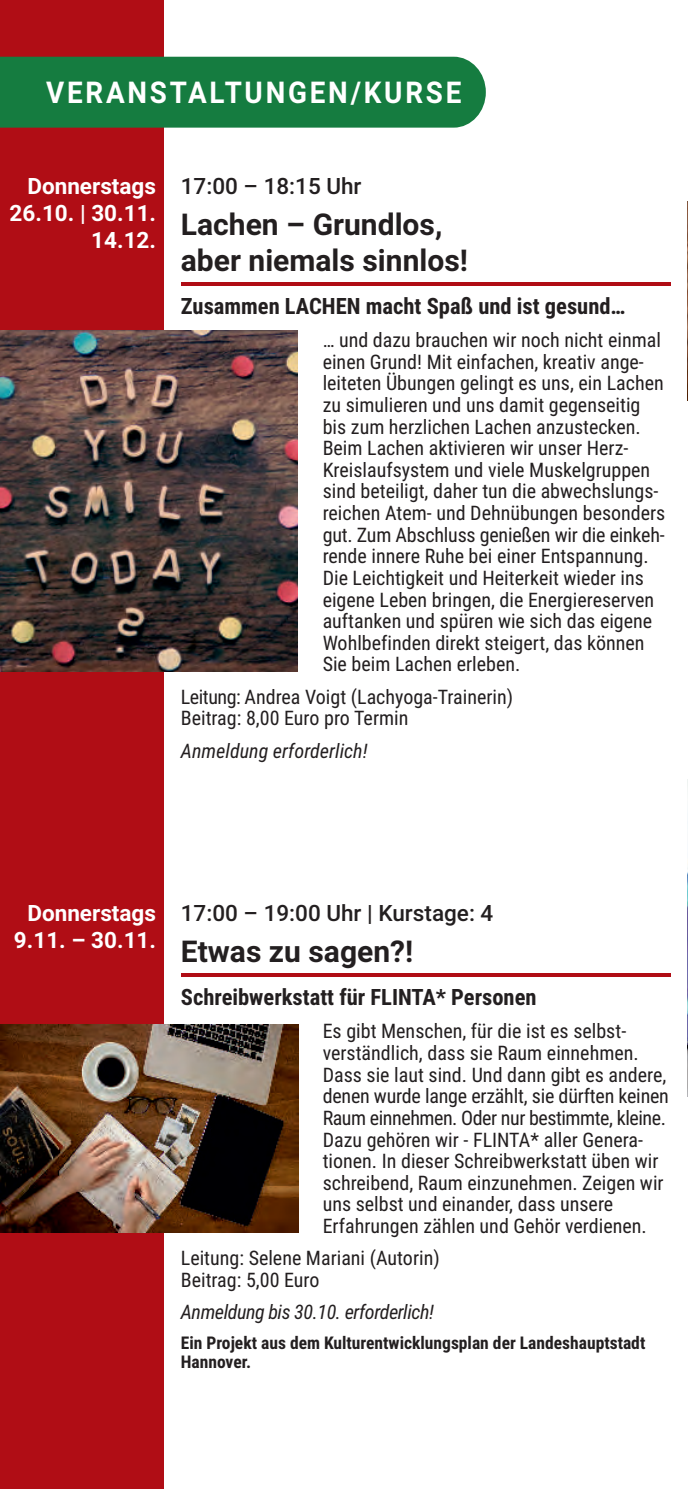
<style>
.page{position:relative;width:688px;height:1489px;background:#fff}
.page>*{position:absolute;margin:0;border:0;box-sizing:border-box;transform-origin:0 0}
.t1{font:700 30px/36px "Roboto";color:#231f20}
.t2{font:700 30px "Roboto";letter-spacing:.1em;color:#fff;scale:.93 1}
.t3{font:700 22.5px "Roboto Condensed";color:#231f20}
.t4{font:700 22.5px/27px "Roboto";color:#fff;text-align:center}
.t5{font:500 22.5px "Roboto";color:#231f20}
.t6{font:20px/21.5px "Roboto Condensed";color:#231f20}
.t7{font:italic 20px "Roboto Condensed";letter-spacing:-.02em;color:#231f20}
.t8{font:italic 20px "Roboto Condensed";color:#231f20}
.t9{font:700 17.5px/19px "Roboto Condensed";color:#231f20}
</style>
<div class="page">
<hr style="left:687px;top:0;width:1px;height:1488px;background:#b00d15">
<div style="left:0;top:0;width:163px;height:1488px;background:#b00d15"></div>
<img style="left:687px;top:779px;width:1px;height:317px">
<img style="left:687px;top:201px;width:1px;height:199px">
<img style="left:0;top:1024px;width:298px;height:208px">
<hr style="left:181px;top:973px;width:489px;height:3px;background:#b00d15">
<img style="left:0;top:330px;width:298px;height:341px">
<hr style="left:181px;top:282px;width:489px;height:3px;background:#b00d15">
<div style="left:0;top:57px;width:485px;height:71px;background:#157c40"></div>
<h1 class="t2" style="left:46px;top:80px;width:448px">VERANSTALTUNGEN/KURSE</h1>
<p class="t4" style="left:10px;top:175px;width:148px;text-align:right">Donnerstags<br>26.10. | 30.11.<br>14.12.</p>
<p class="t5" style="left:181px;top:177px;width:182px">17:00 – 18:15 Uhr</p>
<h1 class="t1" style="left:181px;top:209px;width:288px">Lachen – Grundlos, aber niemals sinnlos!</h1>
<p class="t3" style="left:181px;top:297px;width:446px">Zusammen LACHEN macht Spaß und ist gesund…</p>
<p class="t6" style="left:322px;top:331px;width:344px">… und dazu brauchen wir noch nicht einmal einen Grund! Mit einfachen, kreativ ange&shy;leiteten Übungen gelingt es uns, ein Lachen zu simulieren und uns damit gegenseitig bis zum herzlichen Lachen anzustecken.<br>Beim Lachen aktivieren wir unser Herz-Kreislaufsystem und viele Muskelgruppen sind beteiligt, daher tun die abwechslungs&shy;reichen Atem- und Dehnübungen besonders gut. Zum Abschluss genießen wir die einkeh&shy;rende innere Ruhe bei einer Entspannung.<br>Die Leichtigkeit und Heiterkeit wieder ins eigene Leben bringen, die Energiereserven auftanken und spüren wie sich das eigene Wohlbefinden direkt steigert, das können Sie beim Lachen erleben.</p>
<p class="t6" style="left:181px;top:688px;width:334px">Leitung: Andrea Voigt (Lachyoga-Trainerin)<br>Beitrag: 8,00 Euro pro Termin</p>
<p class="t8" style="left:181px;top:742px;width:188px">Anmeldung erforderlich!</p>
<p class="t4" style="left:14px;top:902px;width:144px">Donnerstags<br>9.11. – 30.11.</p>
<p class="t5" style="left:181px;top:904px;width:314px">17:00 – 19:00 Uhr | Kurstage: 4</p>
<h1 class="t1" style="left:181px;top:936px;width:234px">Etwas zu sagen?!</h1>
<p class="t3" style="left:181px;top:988px;width:357px">Schreibwerkstatt für FLINTA* Personen</p>
<p class="t6" style="left:322px;top:1022px;width:347px">Es gibt Menschen, für die ist es selbst&shy;verständlich, dass sie Raum einnehmen.<br>Dass sie laut sind. Und dann gibt es andere, denen wurde lange erzählt, sie dürften keinen Raum einnehmen. Oder nur bestimmte, kleine.<br>Dazu gehören wir - FLINTA* aller Genera&shy;tionen. In dieser Schreibwerkstatt üben wir schreibend, Raum einzunehmen. Zeigen wir uns selbst und einander, dass unsere Erfahrungen zählen und Gehör verdienen.</p>
<p class="t6" style="left:181px;top:1249px;width:260px">Leitung: Selene Mariani (Autorin)<br>Beitrag: 5,00 Euro</p>
<p class="t7" style="left:181px;top:1304px;width:254px">Anmeldung bis 30.10. erforderlich!</p>
<p class="t9" style="left:181px;top:1334px;width:466px">Ein Projekt aus dem Kulturentwicklungsplan der Landeshauptstadt<br>Hannover.</p>
</div>
